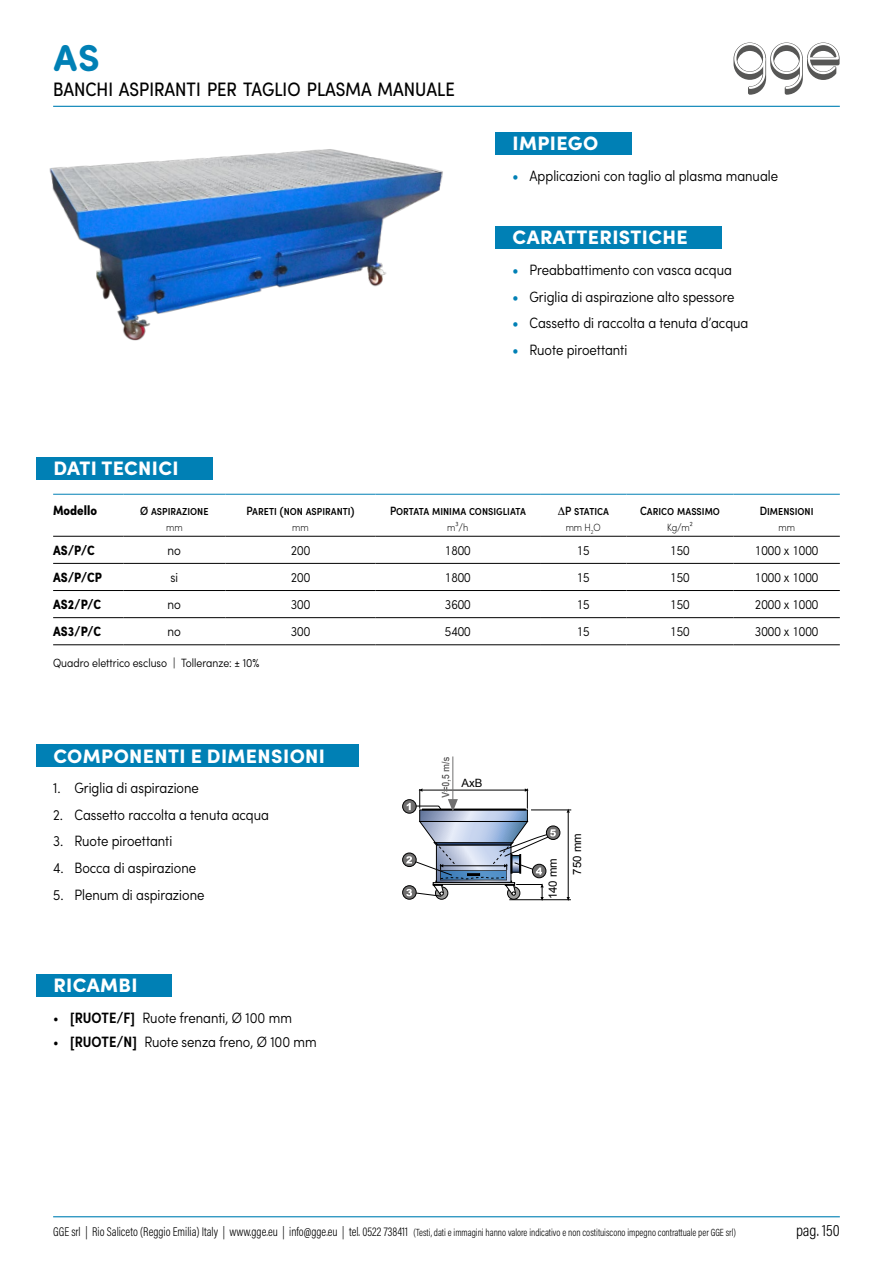
<style>
.page{position:relative;width:893px;height:1263px;background:#fff}
.page>*{position:absolute;margin:0;border:0;box-sizing:border-box;transform-origin:0 0}
.t1{font:700 37.5px "Sofia Pro Soft";color:#0080b5}
.t2{font:900 19.5px "Sofia Pro";letter-spacing:.02em;color:#fff}
.t3{font:condensed 19.5px "Sofia Pro";color:#000}
.t4{font:300 16.5px "Acumin Pro Cond";color:#000}
.t5{font:300 condensed 15px "Sofia Pro";color:#000}
.t6{font:300 condensed 13.5px "Sofia Pro";color:#000}
.t7{font:700 condensed 13.5px "Sofia Pro";color:#000}
.t8{font:500 condensed 12px "Sofia Pro";color:#000}
.t9{font:300 condensed 12px "Sofia Pro";color:#000}
.t10{font:11.4px "Arial";color:#000}
.t11{font:300 10.5px "Acumin Pro Cond";color:#000;scale:.93 1}
.t12{font:200 condensed 10.5px "Sofia Pro";color:#000}
.s1{font-weight:700;color:#0080b5}
.s2{font-weight:600}
.s3{font-size:12.75px}
</style>
<div class="page">
<hr style="left:53px;top:106px;width:787px;height:1px;background:#0080b5">
<hr style="left:53px;top:1216px;width:787px;height:1px;background:#0080b5">
<div style="left:36px;top:457px;width:177px;height:23px;background:#0080b5"></div>
<svg style="left:53px;top:535px;width:787px;height:84px"></svg>
<hr style="left:53px;top:494px;width:70px;height:1px;background:#0080b5">
<hr style="left:123px;top:494px;width:102px;height:1px;background:#0080b5">
<hr style="left:225px;top:494px;width:151px;height:1px;background:#0080b5">
<hr style="left:376px;top:494px;width:164px;height:1px;background:#0080b5">
<hr style="left:540px;top:494px;width:86px;height:1px;background:#0080b5">
<hr style="left:626px;top:494px;width:107px;height:1px;background:#0080b5">
<hr style="left:733px;top:494px;width:107px;height:1px;background:#0080b5">
<hr style="left:53px;top:536px;width:70px;height:1px;background:#000">
<hr style="left:123px;top:536px;width:102px;height:1px;background:#000">
<hr style="left:225px;top:536px;width:151px;height:1px;background:#000">
<hr style="left:376px;top:536px;width:164px;height:1px;background:#000">
<hr style="left:540px;top:536px;width:86px;height:1px;background:#000">
<hr style="left:626px;top:536px;width:107px;height:1px;background:#000">
<hr style="left:733px;top:536px;width:107px;height:1px;background:#000">
<hr style="left:53px;top:563px;width:70px;height:1px;background:#000">
<hr style="left:123px;top:563px;width:102px;height:1px;background:#000">
<hr style="left:225px;top:563px;width:151px;height:1px;background:#000">
<hr style="left:376px;top:563px;width:164px;height:1px;background:#000">
<hr style="left:540px;top:563px;width:86px;height:1px;background:#000">
<hr style="left:626px;top:563px;width:107px;height:1px;background:#000">
<hr style="left:733px;top:563px;width:107px;height:1px;background:#000">
<hr style="left:53px;top:590px;width:70px;height:1px;background:#000">
<hr style="left:123px;top:590px;width:102px;height:1px;background:#000">
<hr style="left:225px;top:590px;width:151px;height:1px;background:#000">
<hr style="left:376px;top:590px;width:164px;height:1px;background:#000">
<hr style="left:540px;top:590px;width:86px;height:1px;background:#000">
<hr style="left:626px;top:590px;width:107px;height:1px;background:#000">
<hr style="left:733px;top:590px;width:107px;height:1px;background:#000">
<hr style="left:53px;top:617px;width:70px;height:1px;background:#000">
<hr style="left:123px;top:617px;width:102px;height:1px;background:#000">
<hr style="left:225px;top:617px;width:151px;height:1px;background:#000">
<hr style="left:376px;top:617px;width:164px;height:1px;background:#000">
<hr style="left:540px;top:617px;width:86px;height:1px;background:#000">
<hr style="left:626px;top:617px;width:107px;height:1px;background:#000">
<hr style="left:733px;top:617px;width:107px;height:1px;background:#000">
<hr style="left:53px;top:644px;width:70px;height:1px;background:#000">
<hr style="left:123px;top:644px;width:102px;height:1px;background:#000">
<hr style="left:225px;top:644px;width:151px;height:1px;background:#000">
<hr style="left:376px;top:644px;width:164px;height:1px;background:#000">
<hr style="left:540px;top:644px;width:86px;height:1px;background:#000">
<hr style="left:626px;top:644px;width:107px;height:1px;background:#000">
<hr style="left:733px;top:644px;width:107px;height:1px;background:#000">
<div style="left:495px;top:132px;width:137px;height:22px;background:#0080b5"></div>
<div style="left:495px;top:226px;width:227px;height:23px;background:#0080b5"></div>
<div style="left:36px;top:744px;width:323px;height:23px;background:#0080b5"></div>
<div style="left:36px;top:974px;width:136px;height:22px;background:#0080b5"></div>
<img style="left:49px;top:149px;width:394px;height:192px">
<hr style="left:568px;top:812px;width:1px;height:85px;background:#000">
<hr style="left:509px;top:899px;width:62px;height:1px;background:#000">
<hr style="left:531px;top:810px;width:40px;height:1px;background:#000">
<div style="left:403px;top:799px;width:13px;height:14px;border:1px solid #000;border-radius:50%"></div>
<div style="left:403px;top:853px;width:13px;height:14px;border:1px solid #000;border-radius:50%"></div>
<div style="left:403px;top:885px;width:13px;height:14px;border:1px solid #000;border-radius:50%"></div>
<div style="left:546px;top:826px;width:14px;height:13px;background:#706f6f;border-radius:50%"></div>
<div style="left:546px;top:826px;width:14px;height:13px;border:1px solid #000;border-radius:50%"></div>
<hr style="left:453px;top:756px;width:1px;height:44px;background:#706f6f">
<svg style="left:406px;top:757px;width:150px;height:144px"></svg>
<svg style="left:733px;top:43px;width:107px;height:52px"></svg>
<h1 class="t1" style="left:54px;top:30px;width:48px">AS</h1>
<h2 class="t3" style="left:53px;top:77px;width:403px">BANCHI ASPIRANTI PER TAGLIO PLASMA MANUALE</h2>
<h2 class="t2" style="left:513px;top:128px;width:87px">IMPIEGO</h2>
<p class="t5" style="left:512px;top:166px;width:267px"><span class="s1">•</span> Applicazioni con taglio al plasma manuale</p>
<h2 class="t2" style="left:513px;top:222px;width:177px">CARATTERISTICHE</h2>
<p class="t5" style="left:512px;top:260px;width:221px"><span class="s1">•</span> Preabbattimento con vasca acqua</p>
<p class="t5" style="left:512px;top:287px;width:223px"><span class="s1">•</span> Griglia di aspirazione alto spessore</p>
<p class="t5" style="left:512px;top:313px;width:238px"><span class="s1">•</span> Cassetto di raccolta a tenuta d’acqua</p>
<p class="t5" style="left:512px;top:340px;width:116px"><span class="s1">•</span> Ruote piroettanti</p>
<h2 class="t2" style="left:53px;top:453px;width:127px">DATI TECNICI</h2>
<p class="t7" style="left:53px;top:502px;width:45px">Modello</p>
<p class="t8" style="left:140px;top:504px;width:70px">Ø aspirazione</p>
<p class="t8" style="left:247px;top:504px;width:109px">Pareti (non aspiranti)</p>
<p class="t8" style="left:390px;top:504px;width:137px">Portata minima consigliata</p>
<p class="t8" style="left:558px;top:504px;width:53px">∆P statica</p>
<p class="t8" style="left:640px;top:504px;width:81px">Carico massimo</p>
<p class="t8" style="left:760px;top:504px;width:55px">Dimensioni</p>
<p class="t12" style="left:166px;top:520px;width:18px">mm</p>
<p class="t12" style="left:292px;top:520px;width:18px">mm</p>
<p class="t12" style="left:447px;top:520px;width:23px">m3/h</p>
<p class="t12" style="left:566px;top:520px;width:37px">mm H<sub>2</sub>O</p>
<p class="t12" style="left:667px;top:520px;width:27px">Kg/m2</p>
<p class="t12" style="left:778px;top:520px;width:18px">mm</p>
<p class="t7" style="left:53px;top:542px;width:43px">AS/P/C</p>
<p class="t6" style="left:168px;top:541px;width:15px">no</p>
<p class="t6" style="left:291px;top:541px;width:21px">200</p>
<p class="t6" style="left:445px;top:541px;width:27px">1800</p>
<p class="t6" style="left:577px;top:541px;width:14px">15</p>
<p class="t6" style="left:670px;top:541px;width:21px">150</p>
<p class="t6" style="left:755px;top:541px;width:65px">1000 x 1000</p>
<p class="t7" style="left:53px;top:569px;width:50px">AS/P/CP</p>
<p class="t6" style="left:170px;top:569px;width:9px">si</p>
<p class="t6" style="left:291px;top:569px;width:21px">200</p>
<p class="t6" style="left:445px;top:569px;width:27px">1800</p>
<p class="t6" style="left:577px;top:569px;width:14px">15</p>
<p class="t6" style="left:670px;top:569px;width:21px">150</p>
<p class="t6" style="left:755px;top:569px;width:65px">1000 x 1000</p>
<p class="t7" style="left:53px;top:596px;width:50px">AS2/P/C</p>
<p class="t6" style="left:168px;top:596px;width:15px">no</p>
<p class="t6" style="left:291px;top:596px;width:21px">300</p>
<p class="t6" style="left:445px;top:596px;width:27px">3600</p>
<p class="t6" style="left:577px;top:596px;width:14px">15</p>
<p class="t6" style="left:670px;top:596px;width:21px">150</p>
<p class="t6" style="left:755px;top:596px;width:65px">2000 x 1000</p>
<p class="t7" style="left:53px;top:623px;width:50px">AS3/P/C</p>
<p class="t6" style="left:168px;top:623px;width:15px">no</p>
<p class="t6" style="left:291px;top:623px;width:21px">300</p>
<p class="t6" style="left:445px;top:623px;width:27px">5400</p>
<p class="t6" style="left:577px;top:623px;width:14px">15</p>
<p class="t6" style="left:670px;top:623px;width:21px">150</p>
<p class="t6" style="left:755px;top:623px;width:65px">3000 x 1000</p>
<p class="t9" style="left:53px;top:655px;width:208px">Quadro elettrico escluso | Tolleranze: ± 10%</p>
<h2 class="t2" style="left:53px;top:740px;width:273px">COMPONENTI E DIMENSIONI</h2>
<p class="t5" style="left:53px;top:779px;width:147px">1. Griglia di aspirazione</p>
<p class="t5" style="left:53px;top:805px;width:217px">2. Cassetto raccolta a tenuta acqua</p>
<p class="t5" style="left:53px;top:832px;width:121px">3. Ruote piroettanti</p>
<p class="t5" style="left:53px;top:858px;width:144px">4. Bocca di aspirazione</p>
<p class="t5" style="left:53px;top:885px;width:153px">5. Plenum di aspirazione</p>
<h2 class="t2" style="left:53px;top:970px;width:86px">RICAMBI</h2>
<p class="t5" style="left:53px;top:1008px;width:240px">• <span class="s2">[RUOTE/F]</span> Ruote frenanti, Ø 100 mm</p>
<p class="t5" style="left:53px;top:1032px;width:265px">• <span class="s2">[RUOTE/N]</span> Ruote senza freno, Ø 100 mm</p>
<p class="t10" style="left:462px;top:776px;width:22px">AxB</p>
<p class="t10" style="left:545px;top:899px;width:43px;rotate:-90deg">140 mm</p>
<p class="t10" style="left:570px;top:874px;width:43px;rotate:-90deg">750 mm</p>
<p class="t11" style="left:53px;top:1225px;width:736px"><span class="s3">GGE srl | Rio Saliceto (Reggio Emilia) Italy | www.gge.eu | info@gge.eu | tel. 0522 738411</span> (Testi, dati e immagini hanno valore indicativo e non costituiscono impegno contrattuale per GGE srl)</p>
<p class="t4" style="left:796px;top:1219px;width:45px">pag. 150</p>
</div>
